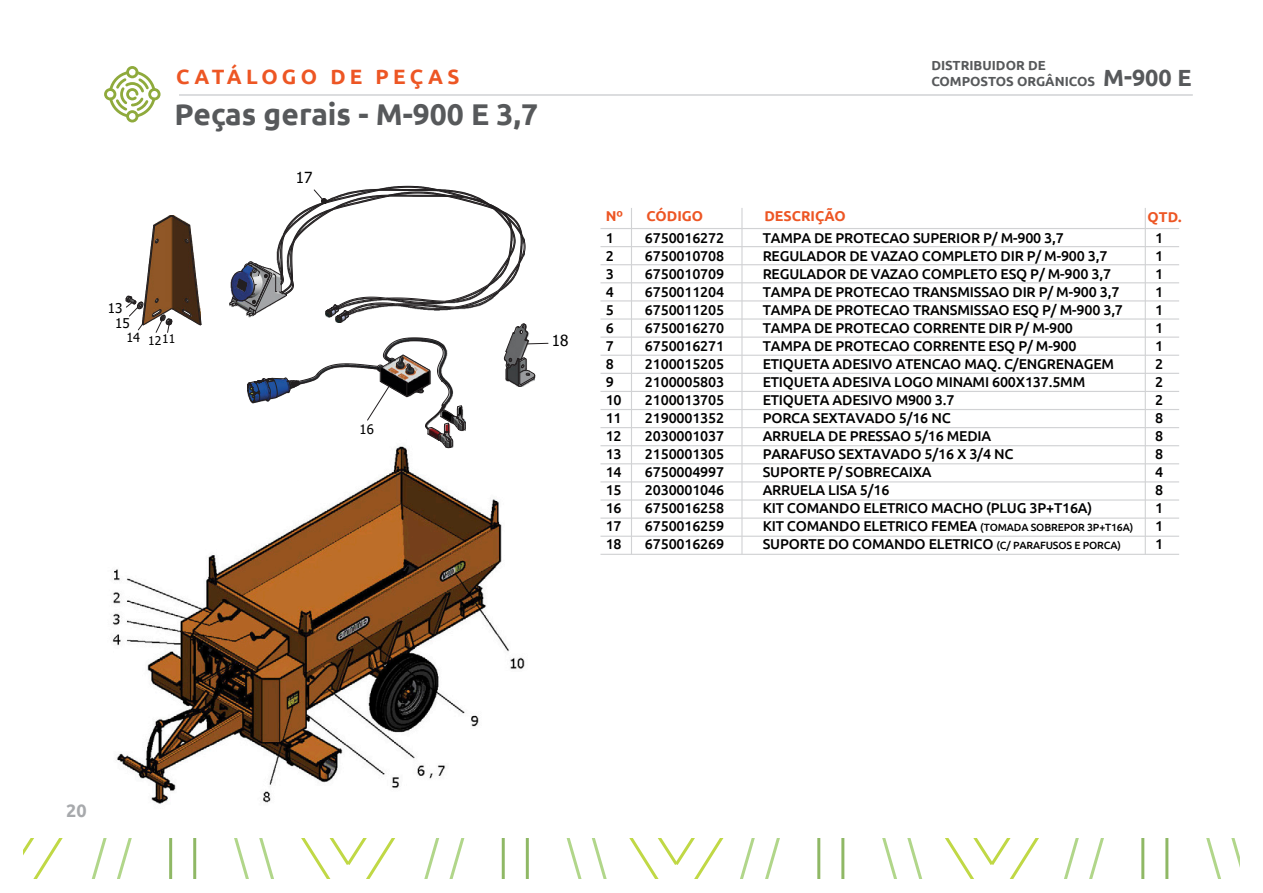
<style>
.page{position:relative;width:1263px;height:893px;background:#fff}
.page>*{position:absolute;margin:0;border:0;box-sizing:border-box;transform-origin:0 0}
.t1{font:700 30px "Ubuntu";color:#57595b}
.t2{font:700 20.7px "Ubuntu";letter-spacing:.2em;color:#ed5624}
.t3{font:700 18px "Ubuntu";color:#a7a9ac}
.t4{font:15.3px "Tahoma";color:#000}
.t5{font:500 14.25px "Ubuntu";letter-spacing:-.015em;color:#010101}
.t6{font:700 14.25px "Ubuntu";color:#ed5624}
.t7{font:13.5px/14.9px "Tahoma";color:#000;text-align:center}
.t8{font:700 13.2px/15.8px "Ubuntu";color:#57595b}
.t9{font:13.05px "Tahoma";color:#000}
.t10{font:12px "Tahoma";color:#000}
.s1{font-size:12.6px}
.s2{font-size:23.4px}
.s3{font-size:10.5px}
</style>
<div class="page">
<svg style="left:24px;top:839px;width:38px;height:39px"></svg>
<svg style="left:92px;top:839px;width:40px;height:39px"></svg>
<svg style="left:234px;top:839px;width:40px;height:39px"></svg>
<hr style="left:169px;top:839px;width:3px;height:39px;background:#8fb865">
<hr style="left:193px;top:839px;width:3px;height:39px;background:#8fb865">
<svg style="left:302px;top:839px;width:93px;height:39px"></svg>
<svg style="left:424px;top:839px;width:40px;height:39px"></svg>
<svg style="left:567px;top:839px;width:40px;height:39px"></svg>
<hr style="left:502px;top:839px;width:3px;height:39px;background:#8fb865">
<hr style="left:526px;top:839px;width:3px;height:39px;background:#8fb865">
<svg style="left:630px;top:839px;width:93px;height:39px"></svg>
<svg style="left:740px;top:839px;width:40px;height:39px"></svg>
<svg style="left:882px;top:839px;width:40px;height:39px"></svg>
<hr style="left:817px;top:839px;width:3px;height:39px;background:#8fb865">
<hr style="left:841px;top:839px;width:3px;height:39px;background:#8fb865">
<svg style="left:945px;top:839px;width:94px;height:39px"></svg>
<svg style="left:1064px;top:839px;width:40px;height:39px"></svg>
<svg style="left:1206px;top:839px;width:33px;height:39px"></svg>
<hr style="left:1141px;top:839px;width:3px;height:39px;background:#8fb865">
<hr style="left:1165px;top:839px;width:3px;height:39px;background:#8fb865">
<div style="left:104px;top:88px;width:12px;height:12px;border:3px solid #8faa3c;border-radius:50%"></div>
<div style="left:148px;top:88px;width:13px;height:12px;border:3px solid #8faa3c;border-radius:50%"></div>
<div style="left:126px;top:66px;width:12px;height:12px;border:3px solid #8faa3c;border-radius:50%"></div>
<div style="left:126px;top:110px;width:12px;height:12px;border:3px solid #8faa3c;border-radius:50%"></div>
<svg style="left:107px;top:69px;width:50px;height:50px"></svg>
<hr style="left:179px;top:94px;width:1014px;height:2px;background:#d1d2d4">
<hr style="left:741px;top:208px;width:1px;height:346px;background:#d1d2d4">
<hr style="left:631px;top:208px;width:1px;height:346px;background:#d1d2d4">
<hr style="left:1145px;top:208px;width:1px;height:346px;background:#d1d2d4">
<hr style="left:600px;top:228px;width:579px;height:1px;background:#d1d2d4">
<hr style="left:600px;top:246px;width:579px;height:1px;background:#d1d2d4">
<hr style="left:600px;top:264px;width:579px;height:1px;background:#d1d2d4">
<hr style="left:600px;top:282px;width:579px;height:1px;background:#d1d2d4">
<hr style="left:600px;top:300px;width:579px;height:1px;background:#d1d2d4">
<hr style="left:600px;top:318px;width:579px;height:2px;background:#d1d2d4">
<hr style="left:600px;top:337px;width:579px;height:1px;background:#d1d2d4">
<hr style="left:600px;top:355px;width:579px;height:1px;background:#d1d2d4">
<hr style="left:600px;top:373px;width:579px;height:1px;background:#d1d2d4">
<hr style="left:600px;top:391px;width:579px;height:1px;background:#d1d2d4">
<hr style="left:600px;top:409px;width:579px;height:1px;background:#d1d2d4">
<hr style="left:600px;top:427px;width:579px;height:1px;background:#d1d2d4">
<hr style="left:600px;top:445px;width:579px;height:1px;background:#d1d2d4">
<hr style="left:600px;top:463px;width:579px;height:1px;background:#d1d2d4">
<hr style="left:600px;top:481px;width:579px;height:1px;background:#d1d2d4">
<hr style="left:600px;top:499px;width:579px;height:2px;background:#d1d2d4">
<hr style="left:600px;top:518px;width:579px;height:1px;background:#d1d2d4">
<hr style="left:600px;top:536px;width:579px;height:1px;background:#d1d2d4">
<hr style="left:600px;top:554px;width:579px;height:1px;background:#d1d2d4">
<img style="left:112px;top:448px;width:413px;height:356px">
<svg style="left:229px;top:186px;width:319px;height:262px"></svg>
<svg style="left:125px;top:215px;width:77px;height:118px"></svg>
<h2 class="t2" style="left:176px;top:64px;width:285px">CATÁLOGO DE PEÇAS</h2>
<h1 class="t1" style="left:175px;top:96px;width:365px">Peças gerais - M-900 E 3,7</h1>
<p class="t4" style="left:296px;top:167px;width:18px">17</p>
<p class="t7" style="left:108px;top:302px;width:23px">13<br>15</p>
<p class="t10" style="left:126px;top:331px;width:50px"><span class="s1">14</span> 1211</p>
<p class="t9" style="left:360px;top:421px;width:16px">16</p>
<p class="t4" style="left:552px;top:330px;width:18px">18</p>
<p class="t8" style="left:931px;top:58px;width:262px">DISTRIBUIDOR DE<br>COMPOSTOS ORGÂNICOS <span class="s2">M-900 E</span></p>
<p class="t6" style="left:606px;top:207px;width:19px">Nº</p>
<p class="t6" style="left:646px;top:207px;width:58px">CÓDIGO</p>
<p class="t6" style="left:764px;top:207px;width:83px">DESCRIÇÃO</p>
<p class="t6" style="left:1147px;top:208px;width:36px">QTD.</p>
<p class="t5" style="left:606px;top:229px;width:10px">1</p>
<p class="t5" style="left:645px;top:229px;width:81px">6750016272</p>
<p class="t5" style="left:763px;top:229px;width:303px">TAMPA DE PROTECAO SUPERIOR P/ M-900 3,7</p>
<p class="t5" style="left:1155px;top:229px;width:10px">1</p>
<p class="t5" style="left:606px;top:247px;width:10px">2</p>
<p class="t5" style="left:645px;top:247px;width:81px">6750010708</p>
<p class="t5" style="left:763px;top:247px;width:346px">REGULADOR DE VAZAO COMPLETO DIR P/ M-900 3,7</p>
<p class="t5" style="left:1155px;top:247px;width:10px">1</p>
<p class="t5" style="left:606px;top:265px;width:10px">3</p>
<p class="t5" style="left:645px;top:265px;width:81px">6750010709</p>
<p class="t5" style="left:763px;top:265px;width:350px">REGULADOR DE VAZAO COMPLETO ESQ P/ M-900 3,7</p>
<p class="t5" style="left:1155px;top:265px;width:10px">1</p>
<p class="t5" style="left:606px;top:283px;width:10px">4</p>
<p class="t5" style="left:645px;top:283px;width:81px">6750011204</p>
<p class="t5" style="left:763px;top:283px;width:358px">TAMPA DE PROTECAO TRANSMISSAO DIR P/ M-900 3,7</p>
<p class="t5" style="left:1155px;top:283px;width:10px">1</p>
<p class="t5" style="left:606px;top:301px;width:10px">5</p>
<p class="t5" style="left:645px;top:301px;width:81px">6750011205</p>
<p class="t5" style="left:763px;top:301px;width:362px">TAMPA DE PROTECAO TRANSMISSAO ESQ P/ M-900 3,7</p>
<p class="t5" style="left:1155px;top:301px;width:10px">1</p>
<p class="t5" style="left:606px;top:319px;width:10px">6</p>
<p class="t5" style="left:645px;top:319px;width:81px">6750016270</p>
<p class="t5" style="left:763px;top:319px;width:312px">TAMPA DE PROTECAO CORRENTE DIR P/ M-900</p>
<p class="t5" style="left:1155px;top:319px;width:10px">1</p>
<p class="t5" style="left:606px;top:337px;width:10px">7</p>
<p class="t5" style="left:645px;top:337px;width:81px">6750016271</p>
<p class="t5" style="left:763px;top:337px;width:315px">TAMPA DE PROTECAO CORRENTE ESQ P/ M-900</p>
<p class="t5" style="left:1155px;top:337px;width:10px">1</p>
<p class="t5" style="left:606px;top:355px;width:10px">8</p>
<p class="t5" style="left:645px;top:355px;width:81px">2100015205</p>
<p class="t5" style="left:763px;top:355px;width:353px">ETIQUETA ADESIVO ATENCAO MAQ. C/ENGRENAGEM</p>
<p class="t5" style="left:1155px;top:355px;width:10px">2</p>
<p class="t5" style="left:606px;top:373px;width:10px">9</p>
<p class="t5" style="left:645px;top:373px;width:81px">2100005803</p>
<p class="t5" style="left:763px;top:373px;width:324px">ETIQUETA ADESIVA LOGO MINAMI 600X137.5MM</p>
<p class="t5" style="left:1155px;top:373px;width:10px">2</p>
<p class="t5" style="left:606px;top:391px;width:18px">10</p>
<p class="t5" style="left:645px;top:391px;width:81px">2100013705</p>
<p class="t5" style="left:763px;top:391px;width:193px">ETIQUETA ADESIVO M900 3.7</p>
<p class="t5" style="left:1155px;top:391px;width:10px">2</p>
<p class="t5" style="left:606px;top:409px;width:18px">11</p>
<p class="t5" style="left:645px;top:409px;width:81px">2190001352</p>
<p class="t5" style="left:763px;top:409px;width:190px">PORCA SEXTAVADO 5/16 NC</p>
<p class="t5" style="left:1155px;top:409px;width:10px">8</p>
<p class="t5" style="left:606px;top:427px;width:18px">12</p>
<p class="t5" style="left:645px;top:427px;width:81px">2030001037</p>
<p class="t5" style="left:763px;top:427px;width:230px">ARRUELA DE PRESSAO 5/16 MEDIA</p>
<p class="t5" style="left:1155px;top:427px;width:10px">8</p>
<p class="t5" style="left:606px;top:445px;width:18px">13</p>
<p class="t5" style="left:645px;top:445px;width:81px">2150001305</p>
<p class="t5" style="left:763px;top:445px;width:252px">PARAFUSO SEXTAVADO 5/16 X 3/4 NC</p>
<p class="t5" style="left:1155px;top:445px;width:10px">8</p>
<p class="t5" style="left:606px;top:463px;width:18px">14</p>
<p class="t5" style="left:645px;top:463px;width:81px">6750004997</p>
<p class="t5" style="left:763px;top:463px;width:170px">SUPORTE P/ SOBRECAIXA</p>
<p class="t5" style="left:1155px;top:463px;width:10px">4</p>
<p class="t5" style="left:606px;top:481px;width:18px">15</p>
<p class="t5" style="left:645px;top:481px;width:81px">2030001046</p>
<p class="t5" style="left:763px;top:481px;width:128px">ARRUELA LISA 5/16</p>
<p class="t5" style="left:1155px;top:481px;width:10px">8</p>
<p class="t5" style="left:606px;top:499px;width:18px">16</p>
<p class="t5" style="left:645px;top:499px;width:81px">6750016258</p>
<p class="t5" style="left:763px;top:499px;width:331px">KIT COMANDO ELETRICO MACHO (PLUG 3P+T16A)</p>
<p class="t5" style="left:1155px;top:499px;width:10px">1</p>
<p class="t5" style="left:606px;top:517px;width:18px">17</p>
<p class="t5" style="left:645px;top:517px;width:81px">6750016259</p>
<p class="t5" style="left:763px;top:517px;width:372px">KIT COMANDO ELETRICO FEMEA <span class="s3">(TOMADA SOBREPOR 3P+T16A)</span></p>
<p class="t5" style="left:1155px;top:517px;width:10px">1</p>
<p class="t5" style="left:606px;top:535px;width:18px">18</p>
<p class="t5" style="left:645px;top:535px;width:81px">6750016269</p>
<p class="t5" style="left:763px;top:535px;width:360px">SUPORTE DO COMANDO ELETRICO <span class="s3">(C/ PARAFUSOS E PORCA)</span></p>
<p class="t5" style="left:1155px;top:535px;width:10px">1</p>
<p class="t3" style="left:66px;top:800px;width:22px">20</p>
</div>
